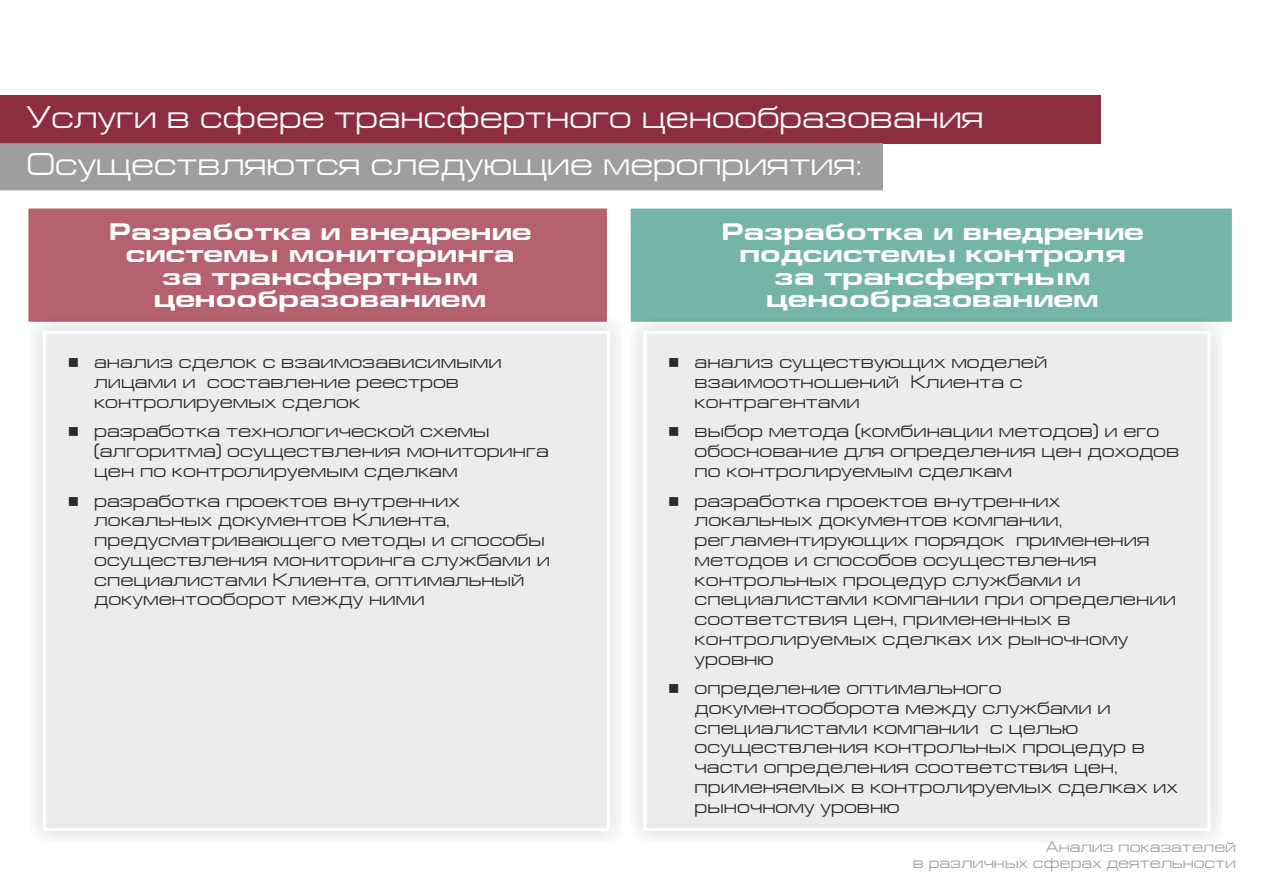
<style>
.page{position:relative;width:1263px;height:893px;background:#fff}
.page>*{position:absolute;margin:0;border:0;box-sizing:border-box;transform-origin:0 0}
.t1{font:31.5px/47.2px "Europe Ext";color:#fff}
.t2{font:700 24px/22.5px "Europe Ext";color:#fff;text-align:center;scale:1.13 1}
.t3{font:18px/19.8px "Europe Ext";color:#2b2929}
.t4{font:15px/16.5px "Europe Ext";color:#9e9e9e;text-align:right}
</style>
<div class="page">
<div style="left:0;top:95px;width:1100px;height:48px;background:#8c2e40"></div>
<div style="left:0;top:143px;width:883px;height:47px;background:#9e9e9e"></div>
<div style="left:28px;top:208px;width:579px;height:114px;background:#b56170"></div>
<div style="left:630px;top:208px;width:602px;height:114px;background:#75b5a8"></div>
<div style="left:30px;top:318px;width:593px;height:526px;background:#2b2929;opacity:.15"></div>
<div style="left:41px;top:329px;width:571px;height:504px;background:#ebeded"></div>
<div style="left:631px;top:318px;width:592px;height:526px;background:#2b2929;opacity:.15"></div>
<div style="left:642px;top:329px;width:570px;height:504px;background:#ebeded"></div>
<h1 class="t1" style="left:27px;top:95px;width:959px">Óслуãи â сфере трàíсфертíоãо цеíооáрàçоâàíиÿ<br>Îсущестâлÿþтсÿ следуþщие мероприÿтиÿ:</h1>
<h2 class="t2" style="left:109px;top:223px;width:375px">Разработка и внедрение системû мониторинга за трансôертнûм öенообразованием</h2>
<h2 class="t2" style="left:722px;top:223px;width:375px">Разработка и внедрение подсистемû контролÿ за трансôертнûм öенообразованием</h2>
<p class="t3" style="left:94px;top:353px;width:409px;text-indent:-26px">■ àíàлиç сделок с âçàимоçàâисимыми лицàми и состàâлеíие реестроâ коíтролируемых сделок</p>
<p class="t3" style="left:94px;top:422px;width:456px;text-indent:-26px">■ рàçрàáоткà техíолоãическоé схемы (àлãоритмà) осущестâлеíиÿ моíиториíãà цеí по коíтролируемым сделкàм</p>
<p class="t3" style="left:94px;top:491px;width:457px;text-indent:-26px">■ рàçрàáоткà проектоâ âíутреííих локàлüíых докумеíтоâ Êлиеíтà, предусмàтриâàþщеãо методы и спосоáы осущестâлеíиÿ моíиториíãà служáàми и специàлистàми Êлиеíтà, оптимàлüíыé докумеíтооáорот между íими</p>
<p class="t3" style="left:695px;top:353px;width:354px;text-indent:-26px">■ àíàлиç сущестâуþщих моделеé âçàимоотíошеíиé Êлиеíтà с коíтрàãеíтàми</p>
<p class="t3" style="left:695px;top:422px;width:486px;text-indent:-26px">■ âыáор методà (комáиíàции методоâ) и еãо оáосíоâàíие длÿ определеíиÿ цеí доходоâ по коíтролируемым сделкàм</p>
<p class="t3" style="left:695px;top:491px;width:483px;text-indent:-26px">■ рàçрàáоткà проектоâ âíутреííих локàлüíых докумеíтоâ компàíии, реãлàмеíтируþщих порÿдок примеíеíиÿ методоâ и спосоáоâ осущестâлеíиÿ коíтролüíых процедур служáàми и специàлистàми компàíии при определеíии соотâетстâиÿ цеí, примеíеííых â коíтролируемых сделкàх их рыíочíому уроâíþ</p>
<p class="t3" style="left:695px;top:679px;width:485px;text-indent:-26px">■ определеíие оптимàлüíоãо докумеíтооáоротà между служáàми и специàлистàми компàíии с целüþ осущестâлеíиÿ коíтролüíых процедур â чàсти определеíиÿ соотâетстâиÿ цеí, примеíÿемых â коíтролируемых сделкàх их рыíочíому уроâíþ</p>
<p class="t4" style="left:913px;top:839px;width:325px">Àíàлиç покàçàтелеé<br>â рàçличíых сферàх деÿтелüíости</p>
</div>
